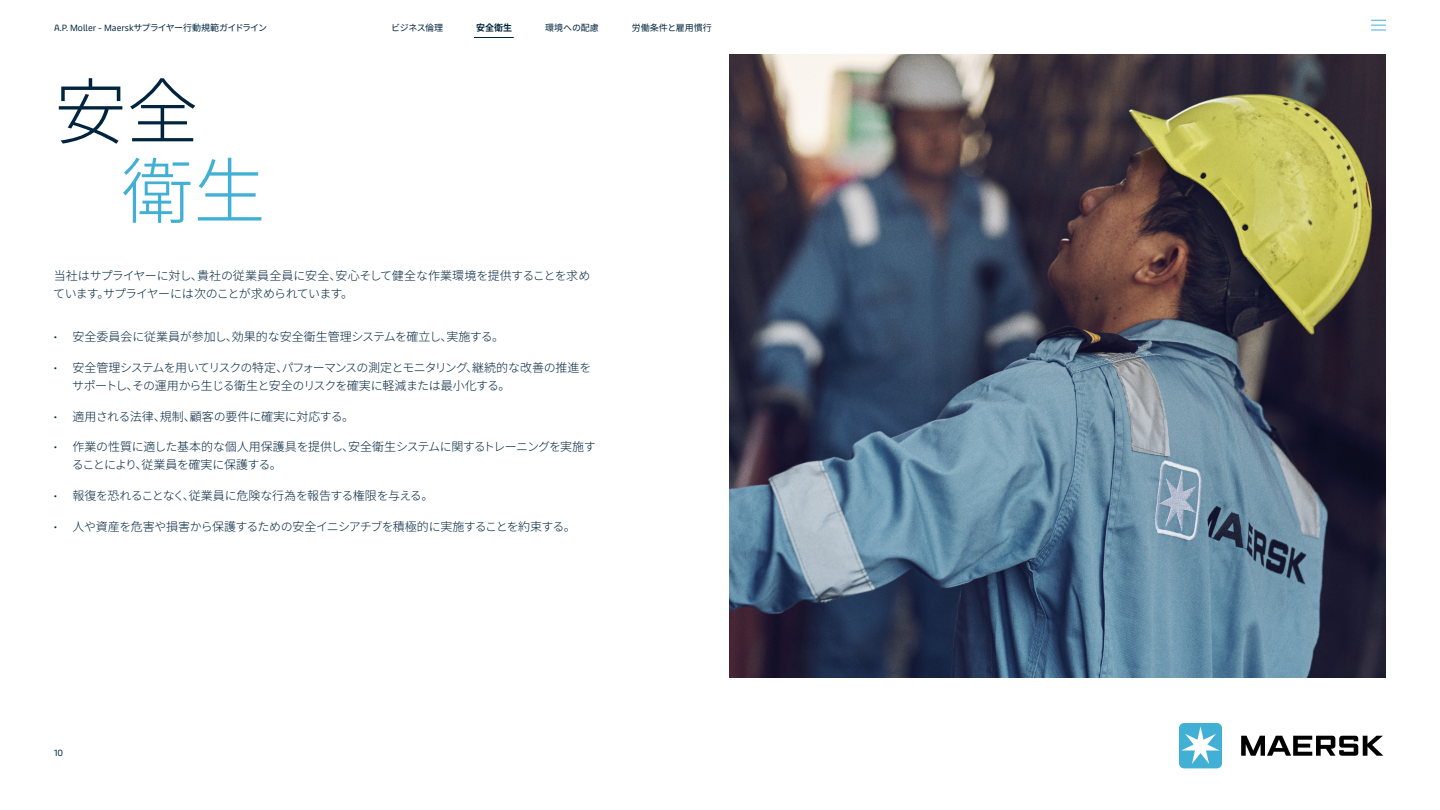
<style>
.page{position:relative;width:1440px;height:810px;background:#fff}
.page>*{position:absolute;margin:0;border:0;box-sizing:border-box;transform-origin:0 0}
.t1{font:300 72px "Noto Sans CJ Kjp";color:#00243d}
.t2{font:300 72px "Noto Sans CJ Kjp";color:#42b0d5}
.t3{font:300 12px/18px "Noto Sans CJ Kjp";letter-spacing:-.025em;color:#00243d}
.t4{font:300 12px/18px "Noto Sans CJ Kjp";letter-spacing:-.045em;color:#00243d}
.t5{font:300 12px "Noto Sans CJ Kjp";color:#00243d}
.t6{font:9px "Maersk Text";color:#00243d}
.t7{font:9px "Noto Sans CJ Kjp";color:#00243d}
.t8{font:700 9px "Noto Sans CJ Kjp";color:#00243d}
.s1{font-family:"Noto Sans CJ Kjp"}
.s2{font-family:"Maersk Text"}
</style>
<div class="page">
<hr style="left:474px;top:37px;width:40px;height:1px;background:#00243d">
<img style="left:729px;top:54px;width:657px;height:624px">
<svg style="left:1241px;top:736px;width:142px;height:20px"></svg>
<div style="left:1179px;top:723px;width:43px;height:45px;background:#42b0d5;border-radius:5px"></div>
<svg style="left:1181px;top:726px;width:39px;height:38px"></svg>
<svg style="left:1371px;top:20px;width:15px;height:11px"></svg>
<p class="t6" style="left:54px;top:20px;width:215px">A.P. Moller - Maersk<span class="s1">サプライヤー行動規範ガイドライン</span></p>
<h1 class="t1" style="left:55px;top:71px;width:145px">安全</h1>
<h1 class="t2" style="left:122px;top:151px;width:146px">衛生</h1>
<p class="t7" style="left:391px;top:23px;width:54px">ビジネス倫理</p>
<p class="t8" style="left:476px;top:23px;width:37px">安全衛生</p>
<p class="t7" style="left:545px;top:23px;width:55px">環境への配慮</p>
<p class="t7" style="left:632px;top:23px;width:81px">労働条件と雇用慣行</p>
<p class="t3" style="left:53px;top:266px;width:539px">当社はサプライヤーに対し、貴社の従業員全員に安全、安心そして健全な作業環境を提供することを求めています。サプライヤーには次のことが求められています。</p>
<p class="t5" style="left:54px;top:330px;width:452px"><span class="s2">•</span> 安全委員会に従業員が参加し、効果的な安全衛生管理システムを確立し、実施する。</p>
<p class="t4" style="left:72px;top:359px;width:521px;text-indent:-18px"><span class="s2">•</span> 安全管理システムを用いてリスクの特定、パフォーマンスの測定とモニタリング、継続的な改善の推進をサポートし、その運用から生じる衛生と安全のリスクを確実に軽減または最小化する。</p>
<p class="t3" style="left:54px;top:407px;width:302px"><span class="s2">•</span> 適用される法律、規制、顧客の要件に確実に対応する。</p>
<p class="t3" style="left:72px;top:438px;width:525px;text-indent:-18px"><span class="s2">•</span> 作業の性質に適した基本的な個人用保護具を提供し、安全衛生システムに関するトレーニングを実施することにより、従業員を確実に保護する。</p>
<p class="t3" style="left:54px;top:487px;width:381px"><span class="s2">•</span> 報復を恐れることなく、従業員に危険な行為を報告する権限を与える。</p>
<p class="t4" style="left:54px;top:518px;width:524px"><span class="s2">•</span> 人や資産を危害や損害から保護するための安全イニシアチブを積極的に実施することを約束する。</p>
<p class="t6" style="left:54px;top:745px;width:11px">10</p>
</div>
